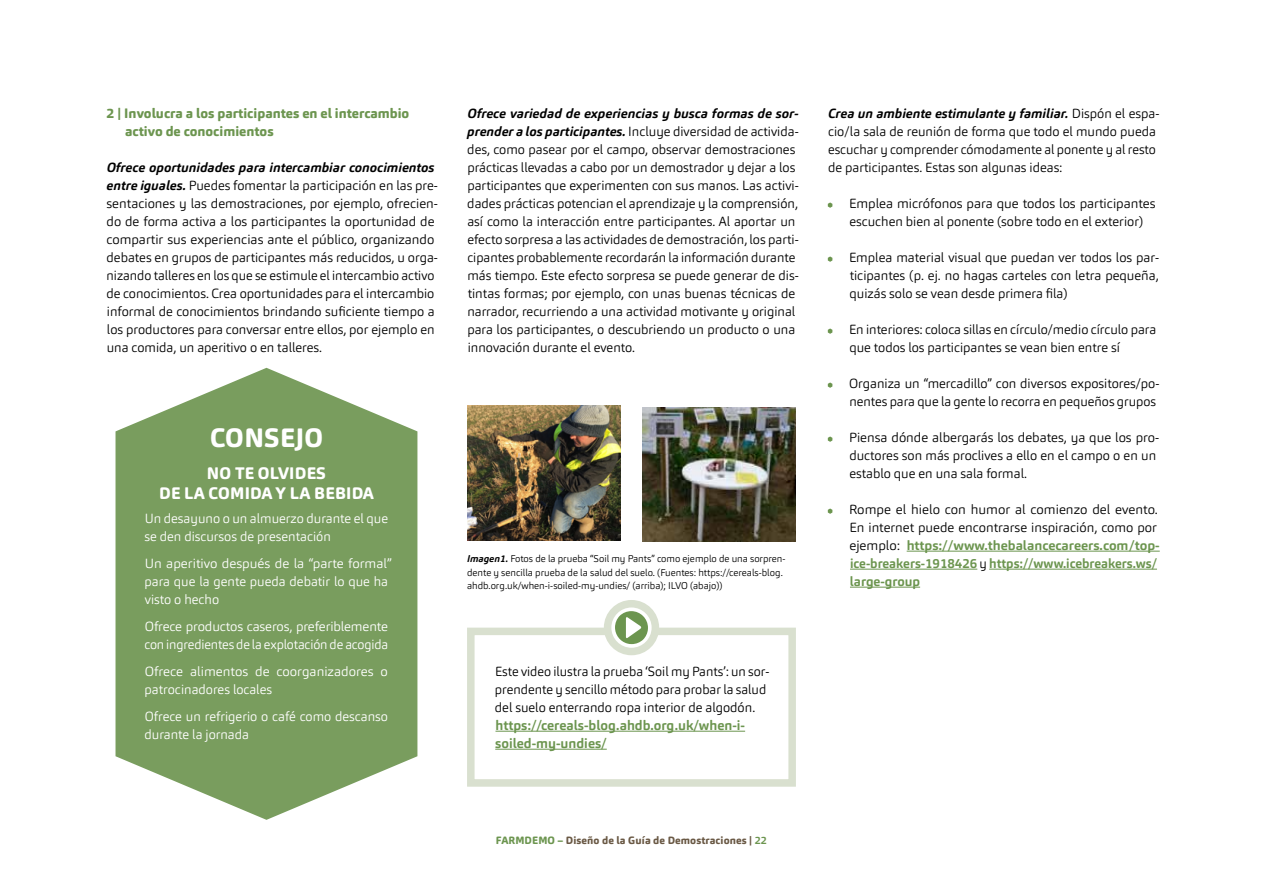
<style>
.page{position:relative;width:1263px;height:893px;background:#fff}
.page>*{position:absolute;margin:0;border:0;box-sizing:border-box;transform-origin:0 0}
.t1{font:800 26.25px "Carnas";letter-spacing:.01em;color:#fff}
.t2{font:800 16.5px/19.8px "Carnas";letter-spacing:.01em;color:#fff;text-align:center}
.t3{font:800 13.5px/18px "Carnas";color:#6c954f}
.t4{font:700 13.5px/18px "Carnas";color:#6c954f}
.t5{font:300 13.2px/18px "Carnas";color:#000}
.t6{font:300 13.2px/18px "Carnas";color:#fff}
.t7{font:700 13.2px/18px "Carnas";color:#6c954f}
.t8{font:800 10.5px "Carnas";letter-spacing:.01em;color:#6a5945}
.t9{font:300 9.75px/13.5px "Carnas";color:#000}
.s1{font-weight:700;font-style:italic}
.s2{font-weight:300;color:#000}
.s3{color:#6c954f}
.s4{font-weight:700;color:#6c954f}
</style>
<div class="page">
<svg style="left:116px;top:368px;width:301px;height:452px;background:#8baa74"></svg>
<div style="left:467px;top:628px;width:329px;height:159px;border:8px solid #d9e0cf"></div>
<hr style="left:495px;top:731px;width:250px;height:1px;background:#6c954f">
<hr style="left:495px;top:749px;width:112px;height:1px;background:#6c954f">
<img style="left:467px;top:406px;width:154px;height:135px">
<img style="left:642px;top:407px;width:154px;height:135px">
<hr style="left:907px;top:551px;width:253px;height:1px;background:#6c954f">
<hr style="left:850px;top:569px;width:127px;height:1px;background:#6c954f">
<hr style="left:989px;top:569px;width:168px;height:1px;background:#6c954f">
<hr style="left:850px;top:587px;width:70px;height:1px;background:#6c954f">
<svg style="left:828px;top:202px;width:4px;height:6px"></svg>
<svg style="left:828px;top:256px;width:4px;height:6px"></svg>
<svg style="left:828px;top:328px;width:4px;height:6px"></svg>
<svg style="left:828px;top:382px;width:4px;height:6px"></svg>
<svg style="left:828px;top:436px;width:4px;height:6px"></svg>
<svg style="left:828px;top:508px;width:4px;height:6px"></svg>
<svg style="left:608px;top:604px;width:47px;height:47px"></svg>
<div style="left:604px;top:600px;width:55px;height:55px;border:8px solid #d9e0cf;border-radius:50%"></div>
<svg style="left:615px;top:611px;width:33px;height:33px"></svg>
<p class="t3" style="left:125px;top:104px;width:286px;text-indent:-18px">2 | Involucra a los participantes en el intercambio activo de conocimientos</p>
<p class="t5" style="left:107px;top:158px;width:333px"><span class="s1">Ofrece oportunidades para intercambiar conocimientos entre iguales.</span> Puedes fomentar la participación en las pre&shy;sentaciones y las demostraciones, por ejemplo, ofrecien&shy;do de forma activa a los participantes la oportunidad de compartir sus experiencias ante el público, organizando debates en grupos de participantes más reducidos, u orga&shy;nizando talleres en los que se estimule el intercambio activo de conocimientos. Crea oportunidades para el intercambio informal de conocimientos brindando suficiente tiempo a los productores para conversar entre ellos, por ejemplo en una comida, un aperitivo o en talleres.</p>
<h1 class="t1" style="left:210px;top:420px;width:114px">CONSEJO</h1>
<p class="t2" style="left:159px;top:463px;width:216px">NO TE OLVIDES<br>DE LA COMIDA Y LA BEBIDA</p>
<p class="t6" style="left:144px;top:510px;width:245px">Un desayuno o un almuerzo durante el que se den discursos de presentación</p>
<p class="t6" style="left:144px;top:555px;width:249px">Un aperitivo después de la “parte formal” para que la gente pueda debatir lo que ha visto o hecho</p>
<p class="t6" style="left:144px;top:618px;width:245px">Ofrece productos caseros, preferiblemente con ingredientes de la explotación de acogida</p>
<p class="t6" style="left:144px;top:663px;width:245px">Ofrece alimentos de coorganizadores o patrocinadores locales</p>
<p class="t6" style="left:144px;top:708px;width:245px">Ofrece un refrigerio o café como descanso durante la jornada</p>
<p class="t5" style="left:467px;top:104px;width:333px"><span class="s1">Ofrece variedad de experiencias y busca formas de sor&shy;prender a los participantes.</span> Incluye diversidad de activida&shy;des, como pasear por el campo, observar demostraciones prácticas llevadas a cabo por un demostrador y dejar a los participantes que experimenten con sus manos. Las activi&shy;dades prácticas potencian el aprendizaje y la comprensión, así como la interacción entre participantes. Al aportar un efecto sorpresa a las actividades de demostración, los parti&shy;cipantes probablemente recordarán la información durante más tiempo. Este efecto sorpresa se puede generar de dis&shy;tintas formas; por ejemplo, con unas buenas técnicas de narrador, recurriendo a una actividad motivante y original para los participantes, o descubriendo un producto o una innovación durante el evento.</p>
<p class="t9" style="left:467px;top:552px;width:320px"><span class="s1">Imagen1.</span> Fotos de la prueba “Soil my Pants” como ejemplo de una sorpren&shy;dente y sencilla prueba de la salud del suelo. (Fuentes: https://cereals-blog. ahdb.org.uk/when-i-soiled-my-undies/ (arriba); ILVO (abajo))</p>
<p class="t5" style="left:495px;top:662px;width:276px">Este video ilustra la prueba ‘Soil my Pants’: un sor&shy;prendente y sencillo método para probar la salud del suelo enterrando ropa interior de algodón.</p>
<p class="t4" style="left:495px;top:716px;width:251px">https://cereals-blog.ahdb.org.uk/when-i&shy;soiled-my-undies/</p>
<p class="t5" style="left:828px;top:104px;width:333px"><span class="s1">Crea un ambiente estimulante y familiar.</span> Dispón el espa&shy;cio/la sala de reunión de forma que todo el mundo pueda escuchar y comprender cómodamente al ponente y al resto de participantes. Estas son algunas ideas:</p>
<p class="t5" style="left:849px;top:194px;width:308px">Emplea micrófonos para que todos los participantes escuchen bien al ponente (sobre todo en el exterior)</p>
<p class="t5" style="left:849px;top:248px;width:312px;text-align:justify">Emplea material visual que puedan ver todos los par&shy;ticipantes (p. ej. no hagas carteles con letra pequeña, quizás solo se vean desde primera fila)</p>
<p class="t5" style="left:849px;top:320px;width:309px">En interiores: coloca sillas en círculo/medio círculo para que todos los participantes se vean bien entre sí</p>
<p class="t5" style="left:849px;top:374px;width:312px">Organiza un “mercadillo” con diversos expositores/po&shy;nentes para que la gente lo recorra en pequeños grupos</p>
<p class="t5" style="left:849px;top:428px;width:312px">Piensa dónde albergarás los debates, ya que los pro&shy;ductores son más proclives a ello en el campo o en un establo que en una sala formal.</p>
<p class="t7" style="left:849px;top:500px;width:312px"><span class="s2">Rompe el hielo con humor al comienzo del evento.<br>En internet puede encontrarse inspiración, como por ejemplo:</span> https://www.thebalancecareers.com/top&shy;ice-breakers-1918426 <span class="s2">y</span> https://www.icebreakers.ws/ large-group</p>
<p class="t8" style="left:496px;top:833px;width:273px"><span class="s3">FARMDEMO –</span> Diseño de la Guía de Demostraciones | <span class="s4">22</span></p>
</div>
